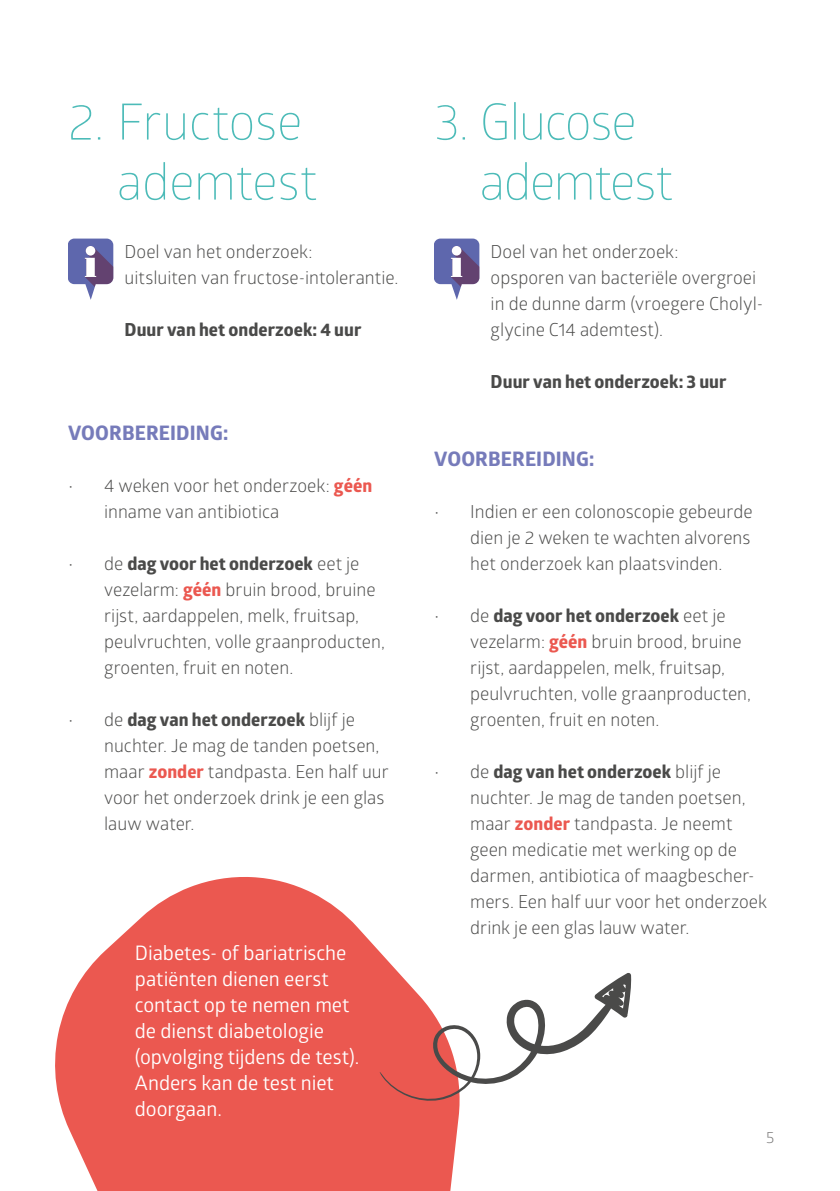
<style>
.page{position:relative;width:840px;height:1191px;background:#fff}
.page>*{position:absolute;margin:0;border:0;box-sizing:border-box;transform-origin:0 0}
.t1{font:300 50px/60px "Glober";letter-spacing:-.02em;color:#4cbbb8}
.t2{font:20px/26px "Glober";letter-spacing:-.005em;color:#fff}
.t3{font:700 20px "Globerx";letter-spacing:.01em;color:#767bba}
.t4{font:18px/26px "Glober";color:#4a4a49}
.t5{font:700 18px "Globerx";letter-spacing:.005em;color:#4a4a49}
.t6{font:16px "Glober";color:#7c7b7b}
.s1{font-family:"Globerx";font-weight:700;color:#eb5850}
.s2{font-family:"Glober";font-weight:400}
</style>
<div class="page">
<svg style="left:68px;top:238px;width:45px;height:62px"></svg>
<div style="left:86px;top:246px;width:9px;height:9px;background:#fff;border-radius:50%"></div>
<svg style="left:434px;top:238px;width:45px;height:62px"></svg>
<div style="left:451px;top:246px;width:10px;height:9px;background:#fff;border-radius:50%"></div>
<svg style="left:55px;top:877px;width:405px;height:314px;fill:#eb5850"></svg>
<svg style="left:379px;top:972px;width:252px;height:129px"></svg>
<h1 class="t1" style="left:68px;top:90px;width:250px;text-align:right">2. Fructose ademtest</h1>
<p class="t4" style="left:124px;top:238px;width:275px">Doel van het onderzoek:<br>uitsluiten van fructose-intolerantie.</p>
<p class="t5" style="left:124px;top:317px;width:238px">Duur van het onderzoek: 4 uur</p>
<p class="t3" style="left:68px;top:418px;width:161px">VOORBEREIDING:</p>
<p class="t4" style="left:104px;top:472px;width:269px;text-indent:-36px">• 4 weken voor het onderzoek: <span class="s1">géén </span>inname van antibiotica</p>
<p class="t5" style="left:68px;top:551px;width:293px"><span class="s2">• de</span> dag voor het onderzoek <span class="s2">eet je</span></p>
<p class="t4" style="left:104px;top:576px;width:282px">vezelarm: <span class="s1">géén</span> bruin brood, bruine rijst, aardappelen, melk, fruitsap, peulvruchten, volle graanproducten, groenten, fruit en noten.</p>
<p class="t5" style="left:68px;top:707px;width:288px"><span class="s2">• de</span> dag van het onderzoek <span class="s2">blijf je</span></p>
<p class="t4" style="left:104px;top:732px;width:286px">nuchter. Je mag de tanden poetsen, maar <span class="s1">zonder</span> tandpasta. Een half uur voor het onderzoek drink je een glas lauw water.</p>
<p class="t2" style="left:135px;top:939px;width:226px">Diabetes- of bariatrische patiënten dienen eerst contact op te nemen met de dienst diabetologie (opvolging tijdens de test).<br>Anders kan de test niet doorgaan.</p>
<h1 class="t1" style="left:479px;top:90px;width:195px;text-indent:-45px">3. Glucose ademtest</h1>
<p class="t4" style="left:490px;top:238px;width:274px">Doel van het onderzoek:<br>opsporen van bacteriële overgroei in de dunne darm (vroegere Cholyl&shy;glycine C14 ademtest).</p>
<p class="t5" style="left:490px;top:369px;width:237px">Duur van het onderzoek: 3 uur</p>
<p class="t3" style="left:434px;top:444px;width:161px">VOORBEREIDING:</p>
<p class="t4" style="left:470px;top:498px;width:284px;text-align:justify;text-indent:-36px">• Indien er een colonoscopie gebeurde dien je 2 weken te wachten alvorens het onderzoek kan plaatsvinden.</p>
<p class="t5" style="left:434px;top:603px;width:293px"><span class="s2">• de</span> dag voor het onderzoek <span class="s2">eet je</span></p>
<p class="t4" style="left:470px;top:628px;width:282px">vezelarm: <span class="s1">géén</span> bruin brood, bruine rijst, aardappelen, melk, fruitsap, peulvruchten, volle graanproducten, groenten, fruit en noten.</p>
<p class="t5" style="left:434px;top:759px;width:288px"><span class="s2">• de</span> dag van het onderzoek <span class="s2">blijf je</span></p>
<p class="t4" style="left:470px;top:784px;width:298px">nuchter. Je mag de tanden poetsen, maar <span class="s1">zonder</span> tandpasta. Je neemt geen medicatie met werking op de darmen, antibiotica of maagbescher&shy;mers. Een half uur voor het onderzoek drink je een glas lauw water.</p>
<p class="t6" style="left:765px;top:1125px;width:10px">5</p>
</div>
